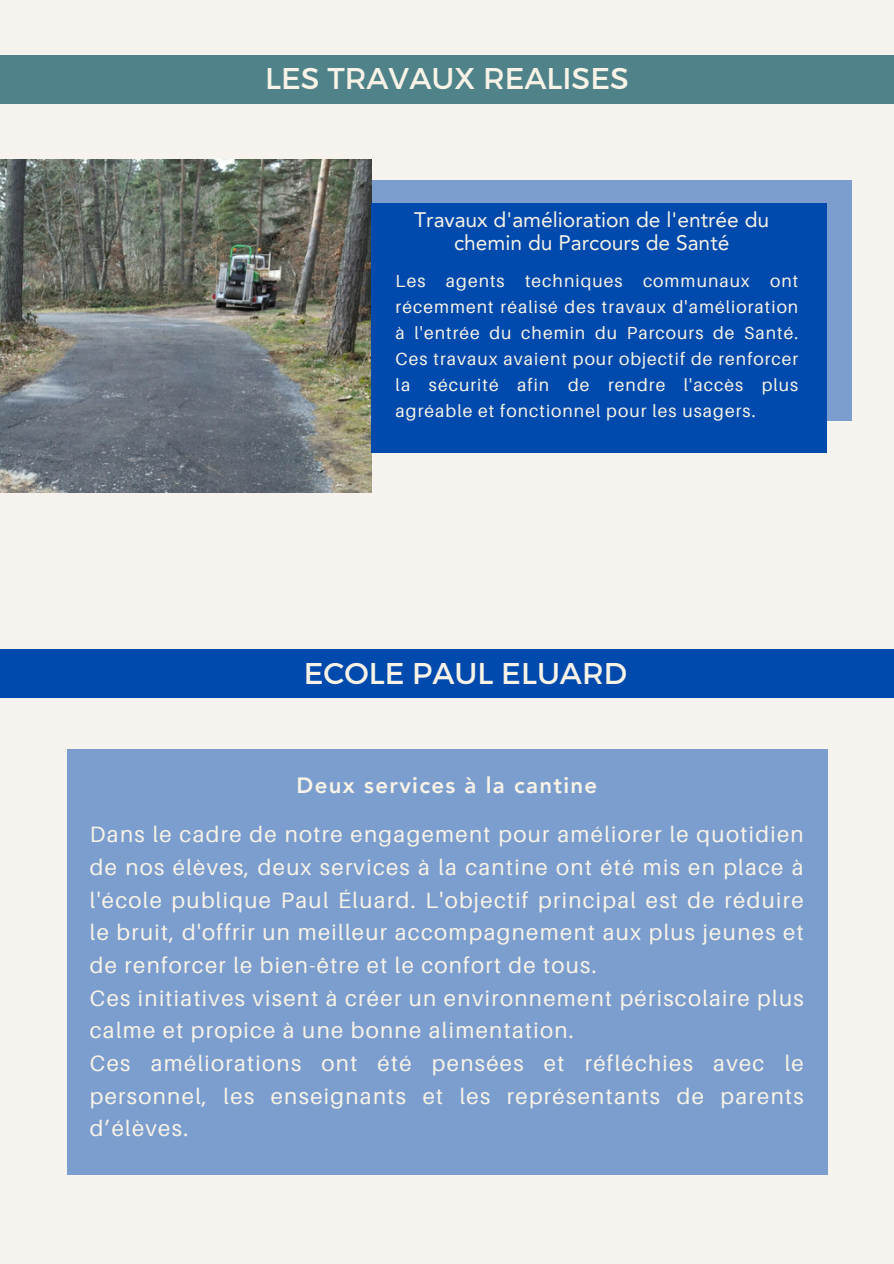
<style>
.page{position:relative;width:894px;height:1264px;background:#fff}
.page>*{position:absolute;margin:0;border:0;box-sizing:border-box;transform-origin:0 0}
.t1{font:30px "Montserrat";color:#f9f3e7}
.t2{font:22.2px/32.7px "Aileron";letter-spacing:.06em;color:#f9f3e7}
.t3{font:800 22.2px "Avenir LT Pro";letter-spacing:.06em;color:#f9f3e7}
.t4{font:21px/22.5px "Avenir LT Pro";color:#f9f3e7;text-align:center}
.t5{font:17.55px/26px "Aileron";letter-spacing:.06em;color:#f9f3e7;text-align:justify}
</style>
<div class="page">
<div style="left:0;top:0;width:893px;height:1263px;background:#f6f3ef"></div>
<div style="left:371px;top:181px;width:480px;height:240px;background:#7b9ece"></div>
<img style="left:0;top:159px;width:371px;height:333px">
<div style="left:371px;top:204px;width:455px;height:249px;background:#004aad"></div>
<div style="left:67px;top:748px;width:760px;height:426px;background:#7b9ece"></div>
<div style="left:0;top:55px;width:893px;height:48px;background:#4f8389"></div>
<div style="left:0;top:649px;width:893px;height:48px;background:#004aad"></div>
<h3 class="t1" style="left:265px;top:59px;width:365px">LES TRAVAUX REALISES</h3>
<h1 class="t4" style="left:414px;top:211px;width:356px">Travaux d'amélioration de l'entrée du chemin du Parcours de Santé</h1>
<p class="t5" style="left:395px;top:268px;width:404px">Les agents techniques communaux ont récemment réalisé des travaux d'amélioration à l'entrée du chemin du Parcours de Santé.<br>Ces travaux avaient pour objectif de renforcer la sécurité afin de rendre l'accès plus agréable et fonctionnel pour les usagers.</p>
<h1 class="t1" style="left:304px;top:653px;width:325px">ECOLE PAUL ELUARD</h1>
<h2 class="t3" style="left:296px;top:776px;width:302px">Deux services à la cantine</h2>
<p class="t2" style="left:90px;top:817px;width:715px">Dans le cadre de notre engagement pour améliorer le quotidien de nos élèves, deux services à la cantine ont été mis en place à l'école publique Paul Éluard. L'objectif principal est de réduire le bruit, d'offrir un meilleur accompagnement aux plus jeunes et de renforcer le bien-être et le confort de tous.<br>Ces initiatives visent à créer un environnement périscolaire plus calme et propice à une bonne alimentation.<br>Ces améliorations ont été pensées et réfléchies avec le personnel, les enseignants et les représentants de parents d’élèves.</p>
</div>
